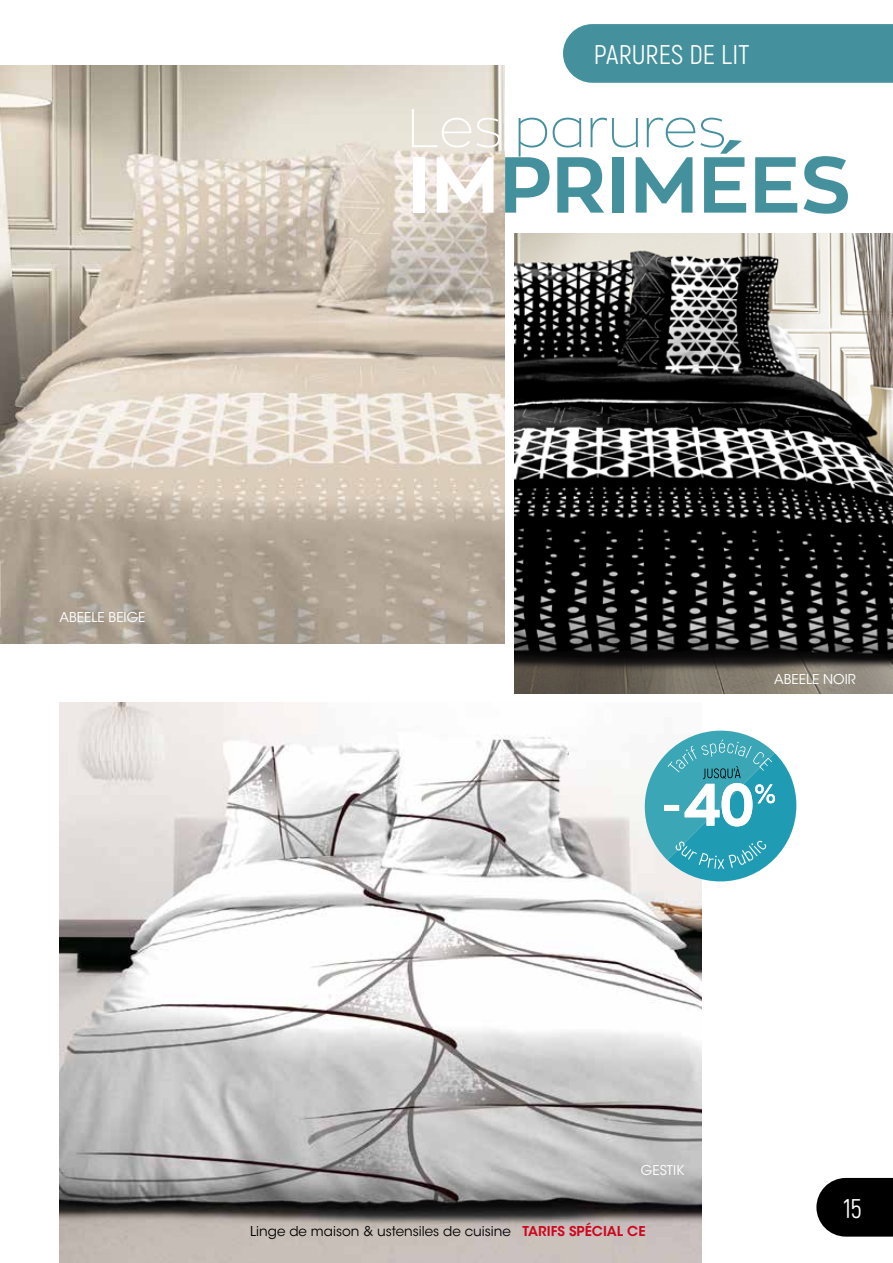
<style>
.page{position:relative;width:893px;height:1263px;background:#fff}
.page>*{position:absolute;margin:0;border:0;box-sizing:border-box;transform-origin:0 0}
.t1{font:700 78.6px "Zona Pro";letter-spacing:.01em;color:#44919d}
.t2{font:200 54px "Zona Pro";color:#44919d}
.t3{font:27px "Akrobat";color:#fff}
.t4{font:13.5px "ITC Avant Garde Std";color:#000}
.t5{font:13.5px "ITC Avant Garde Std";color:#fff}
.s1{color:#fff}
.s2{font-weight:600;color:#cd071e}
</style>
<div class="page">
<img style="left:1px;top:65px;width:504px;height:578px">
<img style="left:59px;top:702px;width:643px;height:561px">
<img style="left:514px;top:234px;width:379px;height:459px">
<svg style="left:639px;top:731px;width:157px;height:150px"></svg>
<div style="left:563px;top:24px;width:330px;height:59px;background:#44919d"></div>
<svg style="left:816px;top:1178px;width:77px;height:58px;background:#151515"></svg>
<p class="t5" style="left:59px;top:609px;width:88px">ABEELE BEIGE</p>
<h3 class="t3" style="left:594px;top:38px;width:157px">PARURES DE LIT</h3>
<h2 class="t2" style="left:407px;top:95px;width:321px"><span class="s1">Les</span> parures</h2>
<h1 class="t1" style="left:407px;top:136px;width:444px"><span class="s1">IM</span>PRIMÉES</h1>
<p class="t5" style="left:774px;top:671px;width:83px">ABEELE NOIR</p>
<p class="t5" style="left:641px;top:1162px;width:45px">GESTIK</p>
<p class="t4" style="left:250px;top:1223px;width:397px">Linge de maison &amp; ustensiles de cuisine <span class="s2">TARIFS SPÉCIAL CE</span></p>
<h3 class="t3" style="left:843px;top:1192px;width:20px">15</h3>
</div>
